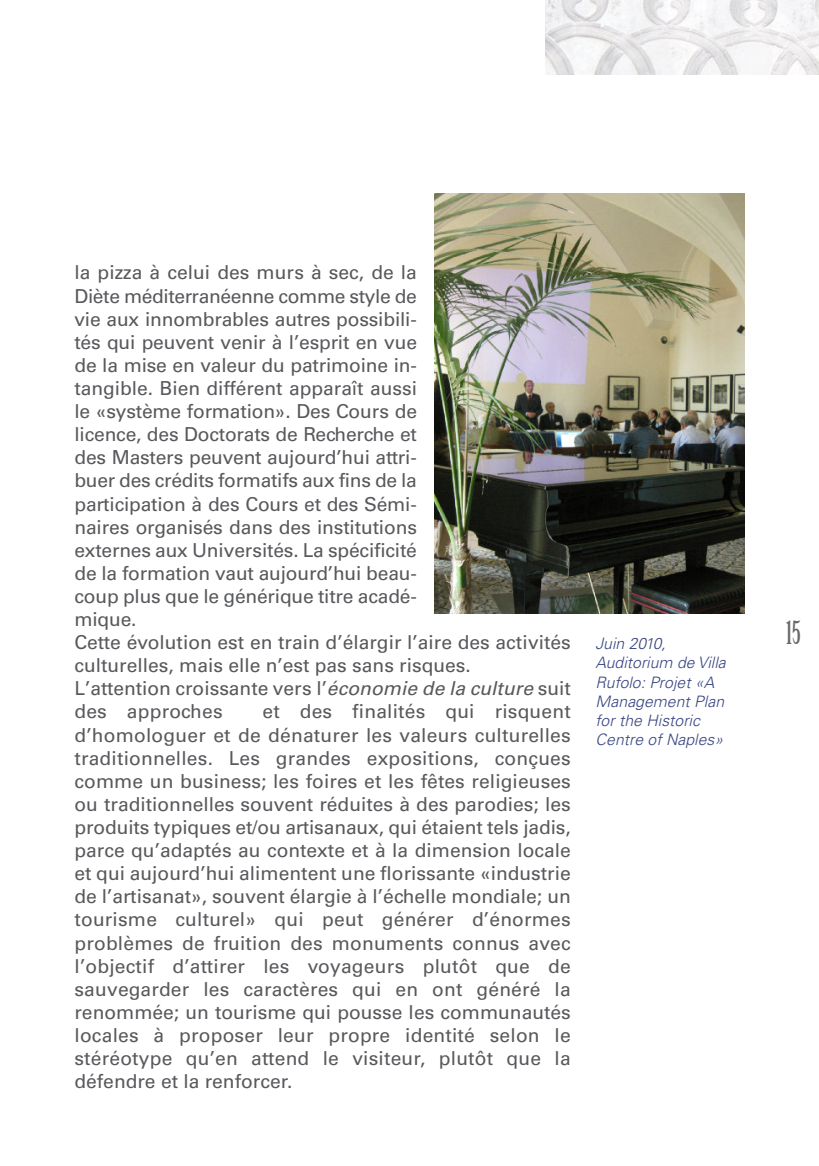
<style>
.page{position:relative;width:819px;height:1166px;background:#fff}
.page>*{position:absolute;margin:0;border:0;box-sizing:border-box;transform-origin:0 0}
.t1{font:31.5px "Birch Std";color:#686768}
.t2{font:19.25px/23.1px "Univers";letter-spacing:-.01em;color:#58595c}
.t3{font:italic 300 15.75px/19.2px "Univers";letter-spacing:.005em;color:#364481}
.s1{font-style:italic}
</style>
<div class="page">
<img style="left:546px;top:0;width:273px;height:74px">
<img style="left:434px;top:193px;width:310px;height:420px">
<p class="t2" style="left:74px;top:263px;width:498px">la pizza à celui des murs à sec, de la<br>Diète méditerranéenne comme style de<br>vie aux innombrables autres possibili-<br>tés qui peuvent venir à l’esprit en vue<br>de la mise en valeur du patrimoine in-<br>tangible. Bien différent apparaît aussi<br>le «système formation». Des Cours de<br>licence, des Doctorats de Recherche et<br>des Masters peuvent aujourd’hui attri-<br>buer des crédits formatifs aux fins de la<br>participation à des Cours et des Sémi-<br>naires organisés dans des institutions<br>externes aux Universités. La spécificité<br>de la formation vaut aujourd’hui beau-<br>coup plus que le générique titre acadé-<br>mique.<br>Cette évolution est en train d’élargir l’aire des activités culturelles, mais elle n’est pas sans risques.<br>L’attention croissante vers l’<span class="s1">économie de la culture</span> suit des approches</p>
<p class="t2" style="left:74px;top:702px;width:498px;text-align:justify;text-indent:188px">et des finalités qui risquent d’homologuer et de dénaturer les valeurs culturelles traditionnelles. Les grandes expositions, conçues comme un business; les foires et les fêtes religieuses ou traditionnelles souvent réduites à des parodies; les produits typiques et/ou artisanaux, qui étaient tels jadis, parce qu’adaptés au contexte et à la dimension locale et qui aujourd’hui alimentent une florissante «industrie de l’artisanat», souvent élargie à l’échelle mondiale; un tourisme culturel» qui peut générer d’énormes problèmes de fruition des monuments connus avec l’objectif d’attirer les voyageurs plutôt que de sauvegarder les caractères qui en ont généré la renommée; un tourisme qui pousse les communautés locales à proposer leur propre identité selon le stéréotype qu’en attend le visiteur, plutôt que la défendre et la renforcer.</p>
<p class="t3" style="left:595px;top:635px;width:132px">Juin 2010,<br>Auditorium de Villa<br>Rufolo: Projet «A<br>Management Plan for the Historic<br>Centre of Naples»</p>
<h1 class="t1" style="left:786px;top:620px;width:16px">15</h1>
</div>
